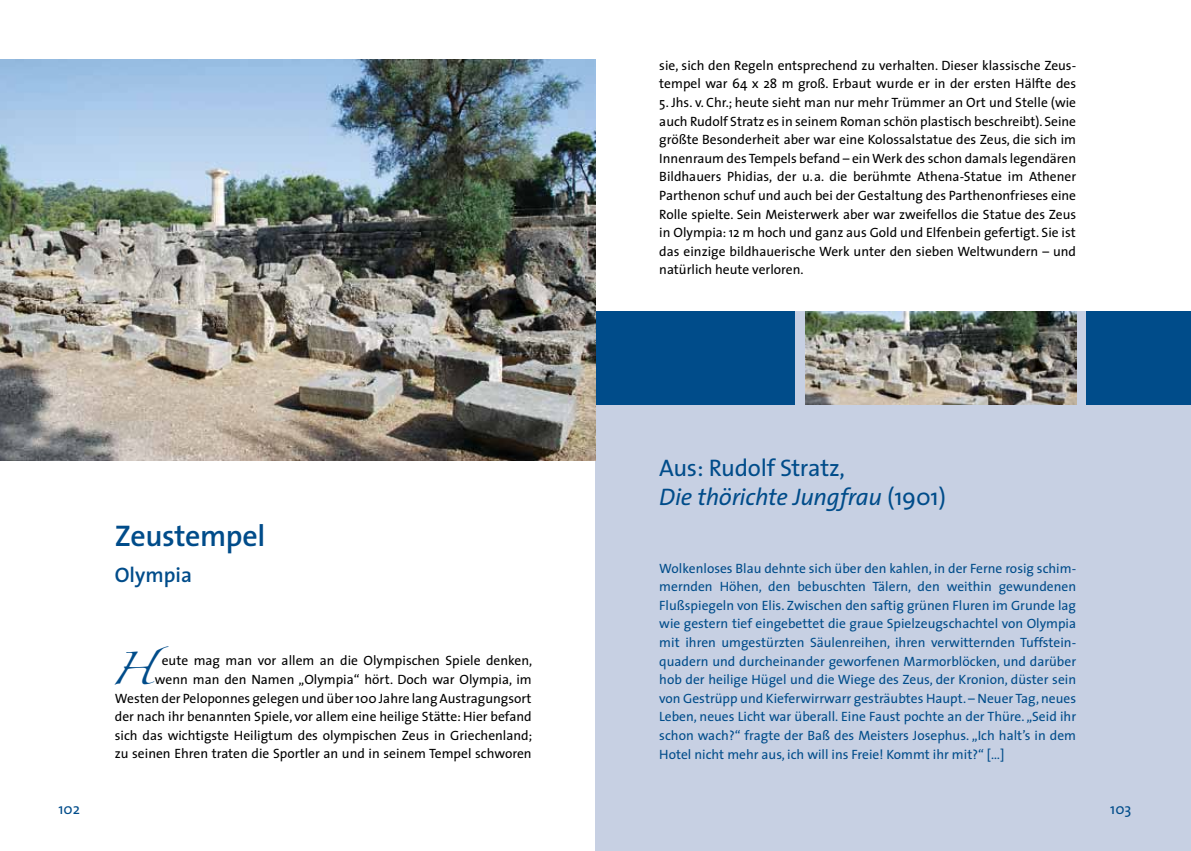
<style>
.page{position:relative;width:1191px;height:851px;background:#fff}
.page>*{position:absolute;margin:0;border:0;box-sizing:border-box;transform-origin:0 0}
.t1{font:600 30px "The Sans";letter-spacing:-.015em;color:#004c8a}
.t2{font:29.4px "Zapfino";color:#004c8a}
.t3{font:24px/28.8px "The Sans";letter-spacing:-.01em;color:#004c8a}
.t4{font:600 21px "The Sans";color:#004c8a}
.t5{font:15px "The Sans";color:#004c8a}
.t6{font:13.5px/18.6px "The Sans";color:#000;text-align:right}
.t7{font:13.5px/18.6px "The Sans";color:#004c8a;text-align:justify}
.s1{font-style:italic}
</style>
<div class="page">
<div style="left:596px;top:311px;width:595px;height:539px;background:#c7d0e3"></div>
<div style="left:595px;top:311px;width:199px;height:93px;background:#004c8a"></div>
<div style="left:1086px;top:311px;width:105px;height:93px;background:#004c8a"></div>
<img style="left:805px;top:311px;width:271px;height:93px">
<img style="left:0;top:60px;width:595px;height:400px">
<p class="t6" style="left:659px;top:55px;width:418px;text-align:left">sie, sich den Regeln entsprechend zu verhalten. Dieser klassische Zeus&shy;tempel war 64 x 28 m groß. Erbaut wurde er in der ersten Hälfte des</p>
<p class="t6" style="left:659px;top:93px;width:418px;text-align:justify">5. Jhs. v. Chr.; heute sieht man nur mehr Trümmer an Ort und Stelle (wie auch Rudolf Stratz es in seinem Roman schön plastisch beschreibt). Seine größte Besonderheit aber war eine Kolossalstatue des Zeus, die sich im Innenraum des Tempels befand – ein Werk des schon damals legendären Bildhauers Phidias, der u.a. die berühmte Athena-Statue im Athener Parthenon schuf und auch bei der Gestaltung des Parthenonfrieses eine Rolle spielte. Sein Meisterwerk aber war zweifellos die Statue des Zeus in Olympia: 12 m hoch und ganz aus Gold und Elfenbein gefertigt. Sie ist das einzige bildhauerische Werk unter den sieben Weltwundern – und natürlich heute verloren.</p>
<h1 class="t1" style="left:115px;top:511px;width:152px">Zeustempel</h1>
<h3 class="t4" style="left:115px;top:557px;width:79px">Olympia</h3>
<h2 class="t2" style="left:110px;top:656px;width:60px">H</h2>
<p class="t6" style="left:115px;top:651px;width:419px">eute mag man vor allem an die Olympischen Spiele denken,<br>wenn man den Namen „Olympia“ hört. Doch war Olympia, im Westen der Peloponnes gelegen und über 100 Jahre lang Austragungsort der nach ihr benannten Spiele, vor allem eine heilige Stätte: Hier befand sich das wichtigste Heiligtum des olympischen Zeus in Griechenland; zu seinen Ehren traten die Sportler an und in seinem Tempel schworen</p>
<h3 class="t3" style="left:659px;top:453px;width:288px">Aus: Rudolf Stratz,<br><span class="s1">Die thörichte Jungfrau</span> (1901)</h3>
<p class="t7" style="left:659px;top:558px;width:418px">Wolkenloses Blau dehnte sich über den kahlen, in der Ferne rosig schim&shy;mernden Höhen, den bebuschten Tälern, den weithin gewundenen Flußspiegeln von Elis. Zwischen den saftig grünen Fluren im Grunde lag wie gestern tief eingebettet die graue Spielzeugschachtel von Olympia mit ihren umgestürzten Säulenreihen, ihren verwitternden Tuffstein&shy;quadern und durcheinander geworfenen Marmorblöcken, und darüber hob der heilige Hügel und die Wiege des Zeus, der Kronion, düster sein von Gestrüpp und Kieferwirrwarr gesträubtes Haupt. – Neuer Tag, neues Leben, neues Licht war überall. Eine Faust pochte an der Thüre. „Seid ihr schon wach?“ fragte der Baß des Meisters Josephus. „Ich halt’s in dem Hotel nicht mehr aus, ich will ins Freie! Kommt ihr mit?“ […]</p>
<p class="t5" style="left:58px;top:796px;width:23px">102</p>
<p class="t5" style="left:1110px;top:796px;width:23px">103</p>
</div>
